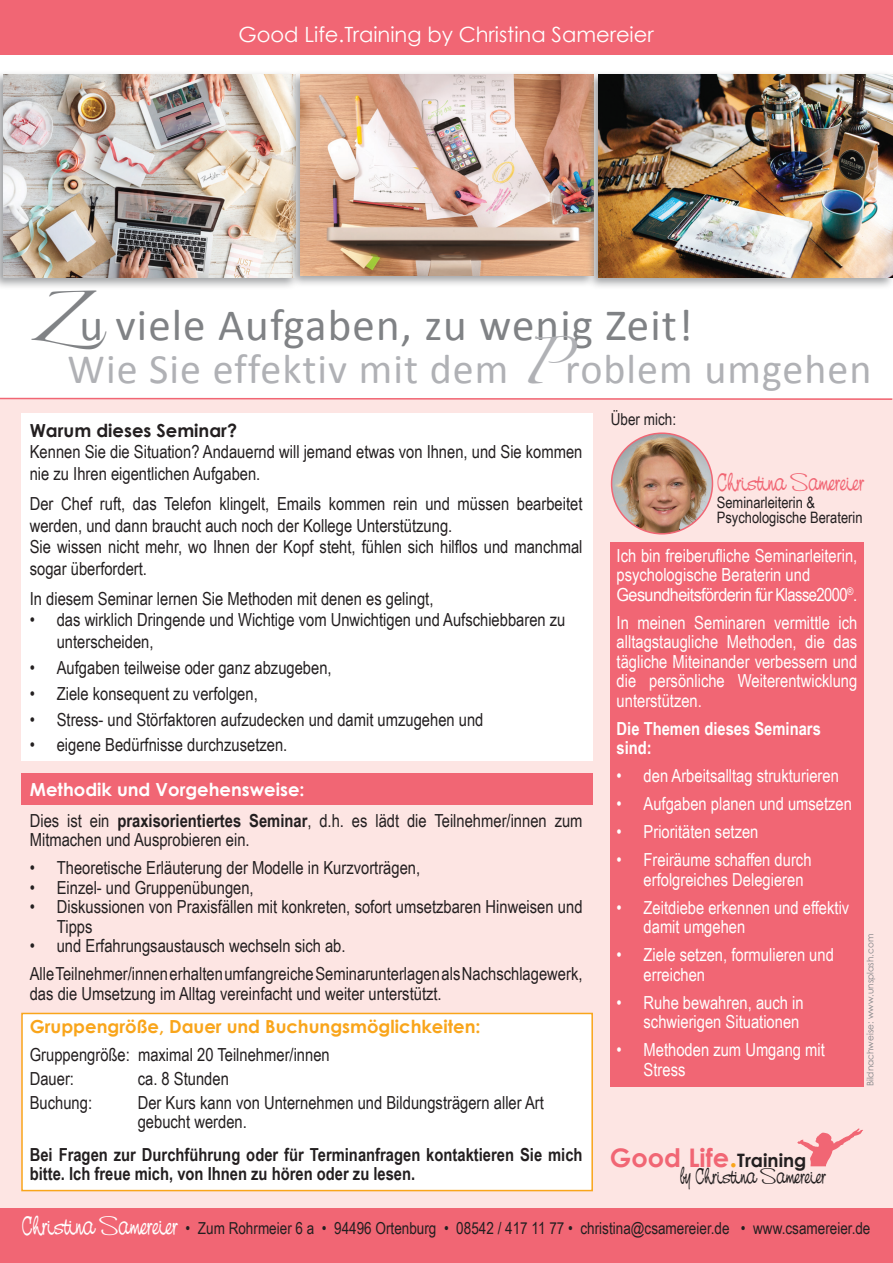
<style>
.page{position:relative;width:893px;height:1263px;background:#fff}
.page>*{position:absolute;margin:0;border:0;box-sizing:border-box;transform-origin:0 0}
.t1{font:45px "Calibri";letter-spacing:.025em;color:#808285}
.t2{font:42px "Calibri";letter-spacing:.025em;color:#b0b1b5}
.t3{font:700 25.65px "Century Gothic";color:#f16674}
.t4{font:24px "Nevison Cas DEE";color:#f16674}
.t5{font:21.3px "Nevison Cas DEE";color:#231f20}
.t6{font:21px "Century Gothic";color:#fff}
.t7{font:18px/21.6px "Arial Narrow";color:#231f20}
.t8{font:18px/19.5px "Arial Narrow";color:#fff}
.t9{font:700 18px/19.5px "Arial Narrow";color:#231f20}
.t10{font:700 18px "Century Gothic";color:#f9a51b}
.t11{font:700 18px/19.5px "Arial Narrow";color:#fff}
.t12{font:700 18px "Century Gothic";color:#fff}
.t13{font:700 18px "Century Gothic";color:#231f20}
.t14{font:16.5px "Arial Narrow";color:#231f20}
.t15{font:15.75px/15px "Arial Narrow";color:#231f20}
.t16{font:9px "Century Gothic";color:#808285}
.s1{font-family:"Zapfino"}
.s2{font-weight:700}
.s3{font-size:28.5px;color:#f9a51b}
.s4{font-size:18.45px;color:#231f20}
.s5{font-family:"Nevison Cas DEE";font-size:25.5px;color:#fff}
</style>
<div class="page">
<div style="left:0;top:398px;width:893px;height:811px;background:#fde5e3"></div>
<svg style="left:0;top:397px;width:893px;height:3px"></svg>
<div style="left:22px;top:413px;width:571px;height:348px;background:#fff"></div>
<div style="left:1px;top:0;width:892px;height:54px;background:#f16674"></div>
<div style="left:0;top:71px;width:300px;height:219px;background:#808285;opacity:.75"></div>
<img style="left:3px;top:74px;width:285px;height:203px">
<div style="left:288px;top:71px;width:310px;height:217px;background:#808285;opacity:.75"></div>
<img style="left:301px;top:74px;width:285px;height:201px">
<div style="left:586px;top:71px;width:307px;height:219px;background:#808285;opacity:.75"></div>
<img style="left:599px;top:74px;width:294px;height:203px">
<div style="left:0;top:1209px;width:893px;height:54px;background:#f16674"></div>
<svg style="left:797px;top:1128px;width:66px;height:38px"></svg>
<img style="left:612px;top:433px;width:100px;height:101px;border-radius:50px">
<div style="left:611px;top:432px;width:102px;height:102px;border:2px solid #f16674;border-radius:50%"></div>
<div style="left:610px;top:542px;width:253px;height:544px;background:#f16674"></div>
<div style="left:21px;top:773px;width:572px;height:32px;background:#f16674"></div>
<div style="left:21px;top:1013px;width:572px;height:178px;background:#fff;border:2px solid #f9a51b"></div>
<p class="t6" style="left:238px;top:21px;width:417px">Good Life.Training by Christina Samereier</p>
<h1 class="t1" style="left:29px;top:296px;width:665px"><span class="s1">Z</span>u viele Aufgaben, zu wenig Zeit!</h1>
<h2 class="t2" style="left:68px;top:342px;width:805px">Wie Sie effektiv mit dem <span class="s1">P</span>roblem umgehen</h2>
<p class="t13" style="left:30px;top:419px;width:209px">Warum dieses Seminar?</p>
<p class="t7" style="left:30px;top:440px;width:554px">Kennen Sie die Situation? Andauernd will jemand etwas von Ihnen, und Sie kommen nie zu Ihren eigentlichen Aufgaben.</p>
<p class="t7" style="left:30px;top:492px;width:554px">Der Chef ruft, das Telefon klingelt, Emails kommen rein und müssen bearbeitet werden, und dann braucht auch noch der Kollege Unterstützung.<br>Sie wissen nicht mehr, wo Ihnen der Kopf steht, fühlen sich hilflos und manchmal sogar überfordert.</p>
<p class="t7" style="left:30px;top:587px;width:405px">In diesem Seminar lernen Sie Methoden mit denen es gelingt,</p>
<p class="t7" style="left:57px;top:609px;width:510px;text-indent:-27px">• das wirklich Dringende und Wichtige vom Unwichtigen und Aufschiebbaren zu unterscheiden,</p>
<p class="t7" style="left:30px;top:656px;width:303px">• Aufgaben teilweise oder ganz abzugeben,</p>
<p class="t7" style="left:30px;top:682px;width:230px">• Ziele konsequent zu verfolgen,</p>
<p class="t7" style="left:30px;top:708px;width:455px">• Stress- und Störfaktoren aufzudecken und damit umzugehen und</p>
<p class="t7" style="left:30px;top:734px;width:259px">• eigene Bedürfnisse durchzusetzen.</p>
<p class="t12" style="left:30px;top:778px;width:276px">Methodik und Vorgehensweise:</p>
<p class="t7" style="left:30px;top:810px;width:554px;line-height:19.5px">Dies ist ein <span class="s2">praxisorientiertes Seminar</span>, d.h. es lädt die Teilnehmer/innen zum<br>Mitmachen und Ausprobieren ein.</p>
<p class="t7" style="left:30px;top:856px;width:392px">• Theoretische Erläuterung der Modelle in Kurzvorträgen,</p>
<p class="t7" style="left:30px;top:876px;width:225px">• Einzel- und Gruppenübungen,</p>
<p class="t7" style="left:57px;top:897px;width:527px;line-height:19.5px;text-indent:-27px">• Diskussionen von Praxisfällen mit konkreten, sofort umsetzbaren Hinweisen und<br>Tipps</p>
<p class="t7" style="left:30px;top:931px;width:554px;line-height:28px">• und Erfahrungsaustausch wechseln sich ab.<br>Alle Teilnehmer/innen erhalten umfangreiche Seminarunterlagen als Nachschlagewerk,</p>
<p class="t7" style="left:30px;top:982px;width:413px">das die Umsetzung im Alltag vereinfacht und weiter unterstützt.</p>
<p class="t10" style="left:30px;top:1015px;width:452px">Gruppengröße, Dauer und Buchungsmöglichkeiten:</p>
<p class="t7" style="left:30px;top:1042px;width:302px;line-height:23.7px">Gruppengröße: maximal 20 Teilnehmer/innen<br>Dauer:</p>
<p class="t7" style="left:138px;top:1067px;width:93px">ca. 8 Stunden</p>
<p class="t7" style="left:30px;top:1091px;width:64px">Buchung:</p>
<p class="t7" style="left:138px;top:1092px;width:408px;line-height:19.5px">Der Kurs kann von Unternehmen und Bildungsträgern aller Art gebucht werden.</p>
<p class="t9" style="left:30px;top:1143px;width:554px">Bei Fragen zur Durchführung oder für Terminanfragen kontaktieren Sie mich bitte. Ich freue mich, von Ihnen zu hören oder zu lesen.</p>
<p class="t14" style="left:611px;top:408px;width:67px">Über mich:</p>
<h3 class="t4" style="left:717px;top:468px;width:149px">Christina Samereier</h3>
<p class="t15" style="left:717px;top:494px;width:147px">Seminarleiterin &amp;<br>Psychologische Beraterin</p>
<p class="t8" style="left:617px;top:545px;width:242px">Ich bin freiberufliche Seminarleiterin, psychologische Beraterin und<br>Gesundheitsförderin für Klasse2000<sup>®</sup>.</p>
<p class="t8" style="left:617px;top:612px;width:242px;text-align:justify">In meinen Seminaren vermittle ich alltagstaugliche Methoden, die das tägliche Miteinander verbessern und die persönliche Weiterentwicklung unterstützen.</p>
<p class="t11" style="left:617px;top:718px;width:206px">Die Themen dieses Seminars sind:</p>
<p class="t8" style="left:617px;top:765px;width:224px">• den Arbeitsalltag strukturieren</p>
<p class="t8" style="left:617px;top:794px;width:237px">• Aufgaben planen und umsetzen</p>
<p class="t8" style="left:617px;top:822px;width:143px">• Prioritäten setzen</p>
<p class="t8" style="left:644px;top:850px;width:169px;text-indent:-27px">• Freiräume schaffen durch erfolgreiches Delegieren</p>
<p class="t8" style="left:644px;top:897px;width:207px;text-indent:-27px">• Zeitdiebe erkennen und effektiv damit umgehen</p>
<p class="t8" style="left:644px;top:945px;width:192px;text-indent:-27px">• Ziele setzen, formulieren und erreichen</p>
<p class="t8" style="left:617px;top:992px;width:189px;text-align:right">• Ruhe bewahren, auch in schwierigen Situationen</p>
<p class="t8" style="left:644px;top:1040px;width:183px;text-indent:-27px">• Methoden zum Umgang mit<br>Stress</p>
<p class="t16" style="left:865px;top:1086px;width:154px;rotate:-90deg">Bildnachweise: www.unsplash.com</p>
<h3 class="t3" style="left:610px;top:1141px;width:198px">Good Life<span class="s3">.</span><span class="s4">Training</span></h3>
<p class="t5" style="left:680px;top:1163px;width:147px">by Christina Samereier</p>
<p class="t14" style="left:21px;top:1216px;width:851px"><span class="s5">Christina Samereier</span> • Zum Rohrmeier 6 a • 94496 Ortenburg • 08542 / 417 11 77 • christina@csamereier.de • www.csamereier.de</p>
</div>
